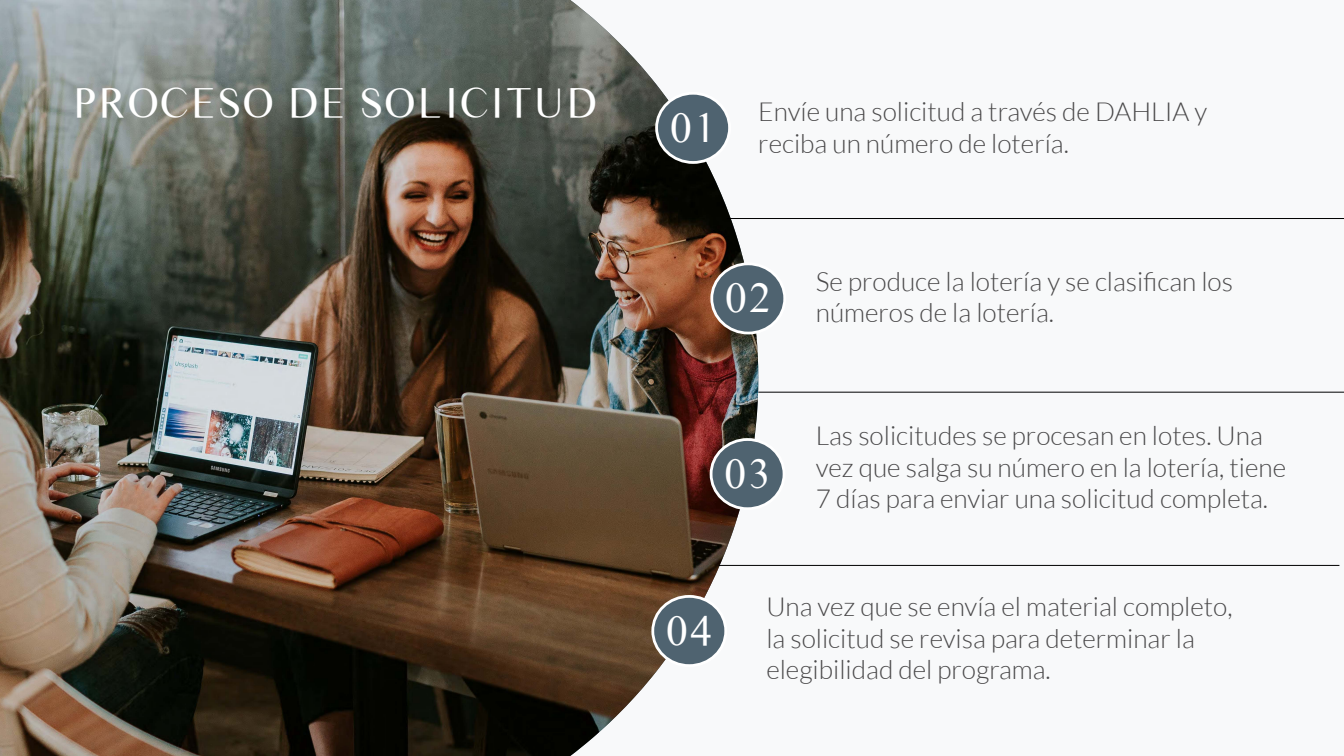
<style>
.page{position:relative;width:1344px;height:756px;background:#f8f9fa}
.page>*{position:absolute;margin:0;border:0;box-sizing:border-box;transform-origin:0 0}
.t1{font:43.4px "Times Sans Serif";letter-spacing:.06em;color:#fff}
.t2{font:43.05px "Times Sans Serif";letter-spacing:.03em;color:#fff}
.t3{font:300 26.25px/31.5px "Lato";color:#4a494a}
</style>
<div class="page">
<img style="left:0;top:0;width:758px;height:756px">
<div style="left:657px;top:93px;width:73px;height:69px;background:#4f6370;border-radius:50%"></div>
<div style="left:655px;top:92px;width:76px;height:72px;border:3px solid #fff;border-radius:50%"></div>
<div style="left:712px;top:264px;width:73px;height:69px;background:#4f6370;border-radius:50%"></div>
<div style="left:710px;top:262px;width:76px;height:72px;border:3px solid #fff;border-radius:50%"></div>
<div style="left:711px;top:440px;width:73px;height:69px;background:#4f6370;border-radius:50%"></div>
<div style="left:710px;top:438px;width:75px;height:72px;border:3px solid #fff;border-radius:50%"></div>
<div style="left:653px;top:596px;width:73px;height:70px;background:#4f6370;border-radius:50%"></div>
<div style="left:651px;top:595px;width:76px;height:72px;border:3px solid #fff;border-radius:50%"></div>
<hr style="left:727px;top:218px;width:617px;height:1px;background:#000">
<hr style="left:758px;top:392px;width:586px;height:1px;background:#000">
<hr style="left:719px;top:565px;width:620px;height:1px;background:#000">
<h2 class="t2" style="left:72px;top:79px;width:526px">PROCESO DE SOLICITUD</h2>
<h1 class="t1" style="left:670px;top:103px;width:48px">01</h1>
<p class="t3" style="left:758px;top:96px;width:451px">Envíe una solicitud a través de DAHLIA y reciba un número de lotería.</p>
<h1 class="t1" style="left:725px;top:274px;width:48px">02</h1>
<p class="t3" style="left:816px;top:266px;width:419px">Se produce la lotería y se clasifican los números de la lotería.</p>
<h1 class="t1" style="left:725px;top:449px;width:48px">03</h1>
<p class="t3" style="left:816px;top:421px;width:472px">Las solicitudes se procesan en lotes. Una vez que salga su número en la lotería, tiene<br>7 días para enviar una solicitud completa.</p>
<h1 class="t1" style="left:666px;top:606px;width:48px">04</h1>
<p class="t3" style="left:766px;top:591px;width:468px">Una vez que se envía el material completo, la solicitud se revisa para determinar la elegibilidad del programa.</p>
</div>
